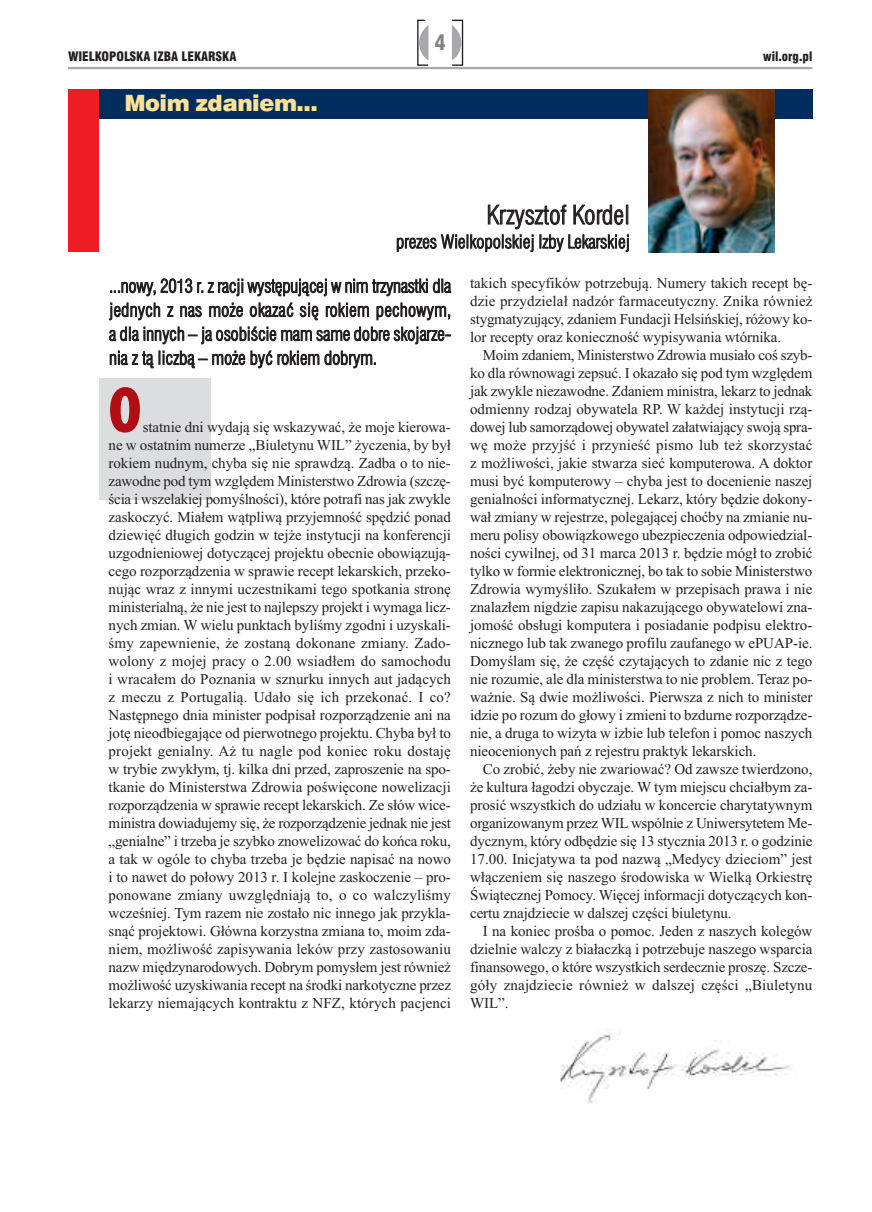
<style>
.page{position:relative;width:872px;height:1212px;background:#fff}
.page>*{position:absolute;margin:0;border:0;box-sizing:border-box;transform-origin:0 0}
.t1{font:900 condensed 66px "Myriad Pro";color:#b00d15}
.t2{font:25.5px "Swis 721 Lt Cn EU";color:#231f20}
.t3{font:22.5px "Swis 721 Blk EU";letter-spacing:-.02em;color:#ffe292}
.t4{font:21px "Swis 721 Blk Cn EU";color:#808285}
.t5{font:18px/24px "Swis 721 Lt Cn EU";color:#231f20;text-align:justify}
.t6{font:15px/18px "Times New Roman";letter-spacing:-.005em;color:#231f20;text-align:justify}
.t7{font:12.75px "Swis 721 Blk Cn EU";color:#231f20}
</style>
<div class="page">
<div style="left:99px;top:378px;width:112px;height:122px;background:#dcdddf"></div>
<div style="left:451px;top:20px;width:12px;height:46px;border:1px solid #231f20"></div>
<svg style="left:452px;top:25px;width:9px;height:35px"></svg>
<svg style="left:417px;top:19px;width:12px;height:47px"></svg>
<hr style="left:68px;top:67px;width:744px;height:2px;background:#a8a9ad">
<div style="left:68px;top:89px;width:744px;height:30px;background:#002d5e"></div>
<img style="left:648px;top:89px;width:127px;height:163px">
<div style="left:68px;top:89px;width:31px;height:163px;background:#ee1d23"></div>
<img style="left:560px;top:1029px;width:232px;height:75px">
<h3 class="t4" style="left:434px;top:30px;width:13px">4</h3>
<p class="t7" style="left:68px;top:48px;width:170px">WIELKOPOLSKA IZBA LEKARSKA</p>
<p class="t7" style="left:763px;top:48px;width:51px">wil.org.pl</p>
<h3 class="t3" style="left:124px;top:89px;width:195px">Moim zdaniem...</h3>
<h2 class="t2" style="left:486px;top:199px;width:145px">Krzysztof Kordel</h2>
<p class="t5" style="left:396px;top:230px;width:235px">prezes Wielkopolskiej Izby Lekarskiej</p>
<p class="t5" style="left:109px;top:274px;width:344px">...nowy, 2013 r. z racji występującej w nim trzynastki dla jednych z nas może okazać się rokiem pechowym, a dla innych – ja osobiście mam same dobre skojarze&shy;nia z tą liczbą – może być rokiem dobrym.</p>
<h1 class="t1" style="left:109px;top:387px;width:34px">O</h1>
<p class="t6" style="left:109px;top:418px;width:344px;text-indent:34px">statnie dni wydają się wskazywać, że moje kierowa&shy;ne w ostatnim numerze „Biuletynu WIL” życzenia, by był rokiem nudnym, chyba się nie sprawdzą. Zadba o to nie&shy;zawodne pod tym względem Ministerstwo Zdrowia (szczę&shy;ścia i wszelakiej pomyślności), które potrafi nas jak zwykle zaskoczyć. Miałem wątpliwą przyjemność spędzić ponad dziewięć długich godzin w tejże instytucji na konferencji uzgodnieniowej dotyczącej projektu obecnie obowiązują&shy;cego rozporządzenia w sprawie recept lekarskich, przeko&shy;nując wraz z innymi uczestnikami tego spotkania stronę ministerialną, że nie jest to najlepszy projekt i wymaga licz&shy;nych zmian. W wielu punktach byliśmy zgodni i uzyskali&shy;śmy zapewnienie, że zostaną dokonane zmiany. Zado&shy;wolony z mojej pracy o 2.00 wsiadłem do samochodu i wracałem do Poznania w sznurku innych aut jadących z meczu z Portugalią. Udało się ich przekonać. I co?<br>Następnego dnia minister podpisał rozporządzenie ani na jotę nieodbiegające od pierwotnego projektu. Chyba był to projekt genialny. Aż tu nagle pod koniec roku dostaję w trybie zwykłym, tj. kilka dni przed, zaproszenie na spo&shy;tkanie do Ministerstwa Zdrowia poświęcone nowelizacji rozporządzenia w sprawie recept lekarskich. Ze słów wice&shy;ministra dowiadujemy się, że rozporządzenie jednak nie jest „genialne” i trzeba je szybko znowelizować do końca roku, a tak w ogóle to chyba trzeba je będzie napisać na nowo i to nawet do połowy 2013 r. I kolejne zaskoczenie – pro&shy;ponowane zmiany uwzględniają to, o co walczyliśmy wcześniej. Tym razem nie zostało nic innego jak przykla&shy;snąć projektowi. Główna korzystna zmiana to, moim zda&shy;niem, możliwość zapisywania leków przy zastosowaniu nazw międzynarodowych. Dobrym pomysłem jest również możliwość uzyskiwania recept na środki narkotyczne przez lekarzy niemających kontraktu z NFZ, których pacjenci</p>
<p class="t6" style="left:470px;top:274px;width:344px">takich specyfików potrzebują. Numery takich recept bę&shy;dzie przydzielał nadzór farmaceutyczny. Znika również stygmatyzujący, zdaniem Fundacji Helsińskiej, różowy ko&shy;lor recepty oraz konieczność wypisywania wtórnika.</p>
<p class="t6" style="left:470px;top:346px;width:344px;text-indent:13px">Moim zdaniem, Ministerstwo Zdrowia musiało coś szyb&shy;ko dla równowagi zepsuć. I okazało się pod tym względem jak zwykle niezawodne. Zdaniem ministra, lekarz to jednak odmienny rodzaj obywatela RP. W każdej instytucji rzą&shy;dowej lub samorządowej obywatel załatwiający swoją spra&shy;wę może przyjść i przynieść pismo lub też skorzystać z możliwości, jakie stwarza sieć komputerowa. A doktor musi być komputerowy – chyba jest to docenienie naszej genialności informatycznej. Lekarz, który będzie dokony&shy;wał zmiany w rejestrze, polegającej choćby na zmianie nu&shy;meru polisy obowiązkowego ubezpieczenia odpowiedzial&shy;ności cywilnej, od 31 marca 2013 r. będzie mógł to zrobić tylko w formie elektronicznej, bo tak to sobie Ministerstwo Zdrowia wymyśliło. Szukałem w przepisach prawa i nie znalazłem nigdzie zapisu nakazującego obywatelowi zna&shy;jomość obsługi komputera i posiadanie podpisu elektro&shy;nicznego lub tak zwanego profilu zaufanego w ePUAP-ie.<br>Domyślam się, że część czytających to zdanie nic z tego nie rozumie, ale dla ministerstwa to nie problem. Teraz po&shy;ważnie. Są dwie możliwości. Pierwsza z nich to minister idzie po rozum do głowy i zmieni to bzdurne rozporządze&shy;nie, a druga to wizyta w izbie lub telefon i pomoc naszych nieocenionych pań z rejestru praktyk lekarskich.</p>
<p class="t6" style="left:470px;top:760px;width:344px;text-indent:13px">Co zrobić, żeby nie zwariować? Od zawsze twierdzono, że kultura łagodzi obyczaje. W tym miejscu chciałbym za&shy;prosić wszystkich do udziału w koncercie charytatywnym organizowanym przez WIL wspólnie z Uniwersytetem Me&shy;dycznym, który odbędzie się 13 stycznia 2013 r. o godzinie 17.00. Inicjatywa ta pod nazwą „Medycy dzieciom” jest włączeniem się naszego środowiska w Wielką Orkiestrę Świątecznej Pomocy. Więcej informacji dotyczących kon&shy;certu znajdziecie w dalszej części biuletynu.</p>
<p class="t6" style="left:470px;top:922px;width:344px;text-indent:13px">I na koniec prośba o pomoc. Jeden z naszych kolegów dzielnie walczy z białaczką i potrzebuje naszego wsparcia finansowego, o które wszystkich serdecznie proszę. Szcze&shy;góły znajdziecie również w dalszej części „Biuletynu WIL”.</p>
</div>
